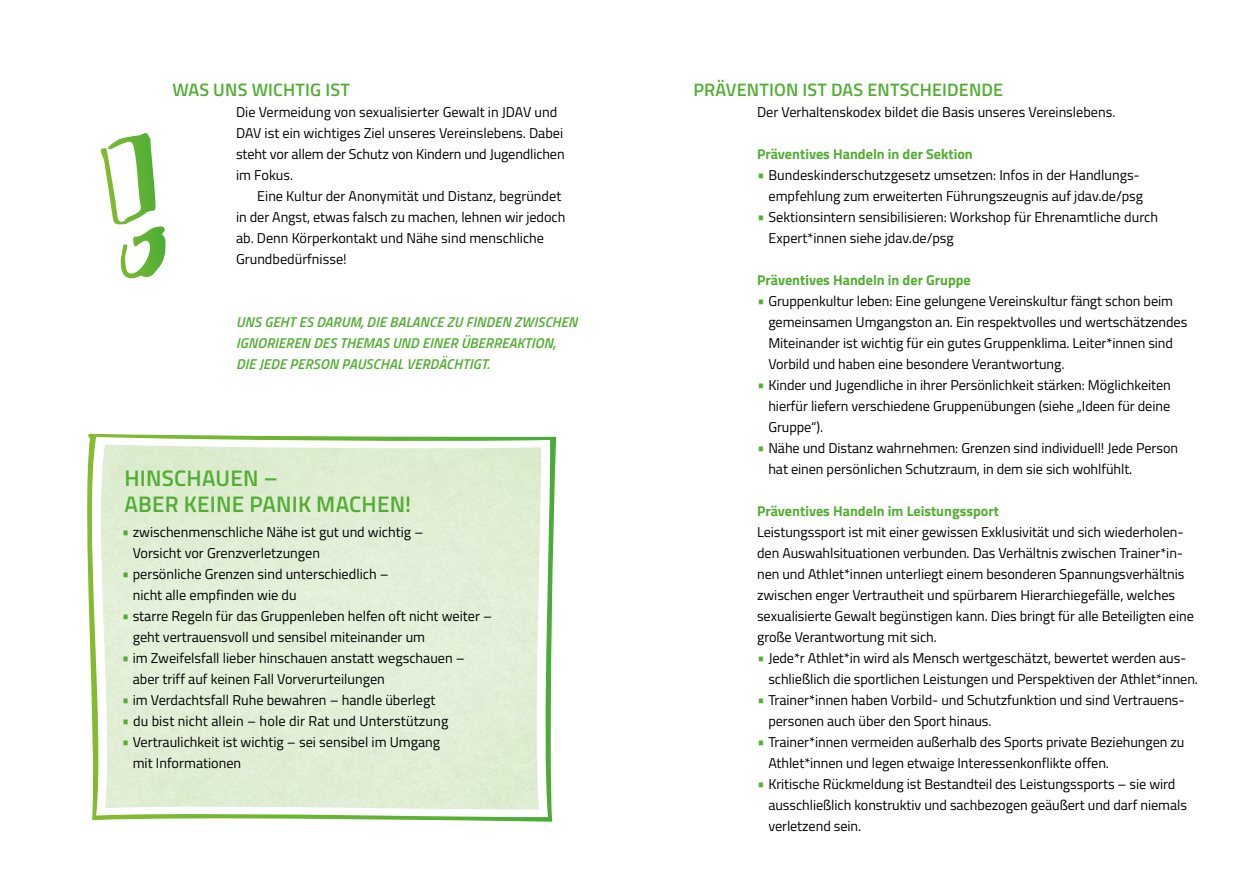
<style>
.page{position:relative;width:1259px;height:893px;background:#fff}
.page>*{position:absolute;margin:0;border:0;box-sizing:border-box;transform-origin:0 0}
.t1{font:600 22.5px/25.5px "Titillium";letter-spacing:.01em;color:#52ae32}
.t2{font:600 18px "Titillium";letter-spacing:.01em;color:#52ae32}
.t3{font:14.25px/21px "Titillium";letter-spacing:-.005em;color:#000}
.t4{font:italic 600 14.25px/21px "Titillium";letter-spacing:.01em;color:#52ae32}
.t5{font:700 14.25px "Titillium";color:#52ae32}
.s1{font-size:16.5px;color:#52ae32}
</style>
<div class="page">
<svg style="left:87px;top:434px;width:469px;height:388px;background:#deedd2"></svg>
<svg style="left:101px;top:133px;width:65px;height:146px"></svg>
<p class="t2" style="left:172px;top:76px;width:179px">WAS UNS WICHTIG IST</p>
<p class="t3" style="left:236px;top:101px;width:330px">Die Vermeidung von sexualisierter Gewalt in JDAV und DAV ist ein wichtiges Ziel unseres Vereinslebens. Dabei steht vor allem der Schutz von Kindern und Jugendlichen im Fokus.</p>
<p class="t3" style="left:236px;top:185px;width:331px;text-indent:21px">Eine Kultur der Anonymität und Distanz, begründet in der Angst, etwas falsch zu machen, lehnen wir jedoch ab. Denn Körperkontakt und Nähe sind menschliche Grundbedürfnisse!</p>
<p class="t4" style="left:236px;top:311px;width:343px">UNS GEHT ES DARUM, DIE BALANCE ZU FINDEN ZWISCHEN<br>IGNORIEREN DES THEMAS UND EINER ÜBERREAKTION,<br>DIE JEDE PERSON PAUSCHAL VERDÄCHTIGT.</p>
<h1 class="t1" style="left:124px;top:464px;width:288px">HINSCHAUEN –<br>ABER KEINE PANIK MACHEN!</h1>
<p class="t3" style="left:133px;top:521px;width:292px;text-indent:-11px"><span class="s1">•</span> zwischenmenschliche Nähe ist gut und wichtig –<br>Vorsicht vor Grenzverletzungen</p>
<p class="t3" style="left:133px;top:563px;width:258px;text-indent:-11px"><span class="s1">•</span> persönliche Grenzen sind unterschiedlich – nicht alle empfinden wie du</p>
<p class="t3" style="left:133px;top:605px;width:361px;text-indent:-11px"><span class="s1">•</span> starre Regeln für das Gruppenleben helfen oft nicht weiter – geht vertrauensvoll und sensibel miteinander um</p>
<p class="t3" style="left:133px;top:647px;width:334px;text-indent:-11px"><span class="s1">•</span> im Zweifelsfall lieber hinschauen anstatt wegschauen – aber triff auf keinen Fall Vorverurteilungen</p>
<p class="t3" style="left:122px;top:689px;width:315px"><span class="s1">•</span> im Verdachtsfall Ruhe bewahren – handle überlegt</p>
<p class="t3" style="left:122px;top:710px;width:328px"><span class="s1">•</span> du bist nicht allein – hole dir Rat und Unterstützung</p>
<p class="t3" style="left:133px;top:731px;width:309px;text-indent:-11px"><span class="s1">•</span> Vertraulichkeit ist wichtig – sei sensibel im Umgang mit Informationen</p>
<p class="t2" style="left:693px;top:76px;width:311px">PRÄVENTION IST DAS ENTSCHEIDENDE</p>
<p class="t3" style="left:757px;top:101px;width:360px">Der Verhaltenskodex bildet die Basis unseres Vereinslebens.</p>
<p class="t5" style="left:757px;top:143px;width:217px">Präventives Handeln in der Sektion</p>
<p class="t3" style="left:757px;top:164px;width:387px;text-align:right"><span class="s1">•</span> Bundeskinderschutzgesetz umsetzen: Infos in der Handlungs&shy;empfehlung zum erweiterten Führungszeugnis auf jdav.de/psg</p>
<p class="t3" style="left:768px;top:206px;width:391px;text-indent:-11px"><span class="s1">•</span> Sektionsintern sensibilisieren: Workshop für Ehrenamtliche durch<br>Expert*innen siehe jdav.de/psg</p>
<p class="t5" style="left:757px;top:269px;width:215px">Präventives Handeln in der Gruppe</p>
<p class="t3" style="left:768px;top:290px;width:420px;text-indent:-11px"><span class="s1">•</span> Gruppenkultur leben: Eine gelungene Vereinskultur fängt schon beim gemeinsamen Umgangston an. Ein respektvolles und wertschätzendes Miteinander ist wichtig für ein gutes Gruppenklima. Leiter*innen sind Vorbild und haben eine besondere Verantwortung.</p>
<p class="t3" style="left:768px;top:374px;width:404px;text-align:justify;text-indent:-11px"><span class="s1">•</span> Kinder und Jugendliche in ihrer Persönlichkeit stärken: Möglichkeiten hierfür liefern verschiedene Gruppenübungen (siehe „Ideen für deine Gruppe“).</p>
<p class="t3" style="left:768px;top:437px;width:411px;text-indent:-11px"><span class="s1">•</span> Nähe und Distanz wahrnehmen: Grenzen sind individuell! Jede Person hat einen persönlichen Schutzraum, in dem sie sich wohlfühlt.</p>
<p class="t5" style="left:757px;top:500px;width:243px">Präventives Handeln im Leistungssport</p>
<p class="t3" style="left:757px;top:521px;width:438px">Leistungssport ist mit einer gewissen Exklusivität und sich wiederholen&shy;den Auswahlsituationen verbunden. Das Verhältnis zwischen Trainer*in&shy;nen und Athlet*innen unterliegt einem besonderen Spannungsverhältnis zwischen enger Vertrautheit und spürbarem Hierarchiegefälle, welches sexualisierte Gewalt begünstigen kann. Dies bringt für alle Beteiligten eine große Verantwortung mit sich.</p>
<p class="t3" style="left:768px;top:647px;width:431px;text-indent:-11px"><span class="s1">•</span> Jede*r Athlet*in wird als Mensch wertgeschätzt, bewertet werden aus&shy;schließlich die sportlichen Leistungen und Perspektiven der Athlet*innen.</p>
<p class="t3" style="left:768px;top:689px;width:418px;text-indent:-11px"><span class="s1">•</span> Trainer*innen haben Vorbild- und Schutzfunktion und sind Vertrauens&shy;personen auch über den Sport hinaus.</p>
<p class="t3" style="left:768px;top:731px;width:417px;text-indent:-11px"><span class="s1">•</span> Trainer*innen vermeiden außerhalb des Sports private Beziehungen zu<br>Athlet*innen und legen etwaige Interessenkonflikte offen.</p>
<p class="t3" style="left:768px;top:773px;width:420px;text-indent:-11px"><span class="s1">•</span> Kritische Rückmeldung ist Bestandteil des Leistungssports – sie wird ausschließlich konstruktiv und sachbezogen geäußert und darf niemals verletzend sein.</p>
</div>
